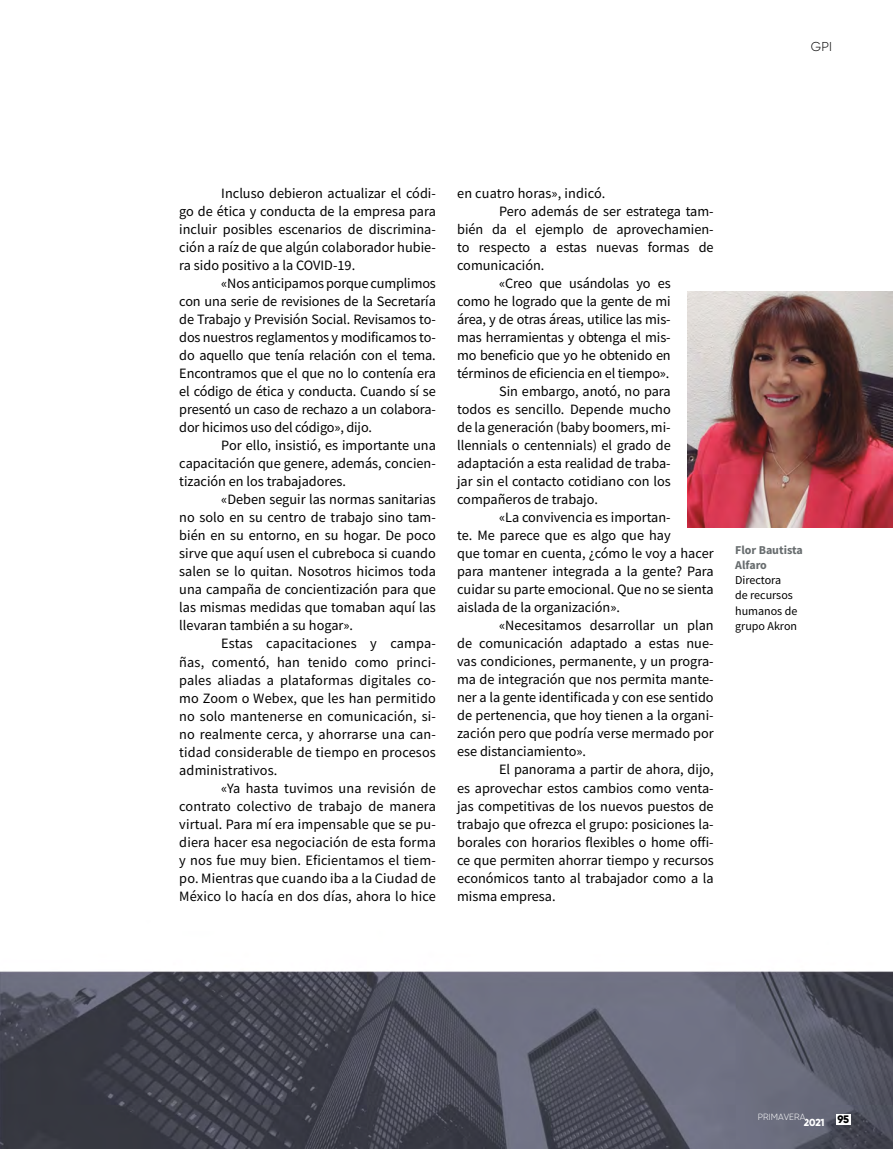
<style>
.page{position:relative;width:893px;height:1149px;background:#fff}
.page>*{position:absolute;margin:0;border:0;box-sizing:border-box;transform-origin:0 0}
.t1{font:14.25px/18px "Mada";color:#000;text-align:justify}
.t2{font:300 12.9px "Gilroy";color:#000}
.t3{font:12px/15px "Mada";color:#000}
.t4{font:700 12px/15px "Mada";color:#676c6e}
.t5{font:800 10.2px "Gilroy";color:#fff}
.t6{font:300 9px "Gilroy";letter-spacing:.01em;color:#fff}
</style>
<div class="page">
<img style="left:0;top:291px;width:893px;height:857px">
<div style="left:836px;top:1114px;width:15px;height:10px;background:#fff"></div>
<img style="left:688px;top:291px;width:205px;height:236px">
<p class="t2" style="left:811px;top:39px;width:23px">GPI</p>
<p class="t1" style="left:179px;top:185px;width:258px;text-indent:42px">Incluso debieron actualizar el códi&shy;go de ética y conducta de la empresa para incluir posibles escenarios de discrimina&shy;ción a raíz de que algún colaborador hubie&shy;ra sido positivo a la COVID-19.</p>
<p class="t1" style="left:179px;top:275px;width:258px;text-indent:42px">«Nos anticipamos porque cumplimos con una serie de revisiones de la Secretaría de Trabajo y Previsión Social. Revisamos to&shy;dos nuestros reglamentos y modificamos to&shy;do aquello que tenía relación con el tema.<br>Encontramos que el que no lo contenía era el código de ética y conducta. Cuando sí se presentó un caso de rechazo a un colabora&shy;dor hicimos uso del código», dijo.</p>
<p class="t1" style="left:179px;top:437px;width:258px;text-indent:42px">Por ello, insistió, es importante una capacitación que genere, además, concien&shy;tización en los trabajadores.</p>
<p class="t1" style="left:179px;top:491px;width:258px;text-indent:42px">«Deben seguir las normas sanitarias no solo en su centro de trabajo sino tam&shy;bién en su entorno, en su hogar. De poco sirve que aquí usen el cubreboca si cuando salen se lo quitan. Nosotros hicimos toda una campaña de concientización para que las mismas medidas que tomaban aquí las llevaran también a su hogar».</p>
<p class="t1" style="left:179px;top:635px;width:258px;text-indent:42px">Estas capacitaciones y campa&shy;ñas, comentó, han tenido como princi&shy;pales aliadas a plataformas digitales co&shy;mo Zoom o Webex, que les han permitido no solo mantenerse en comunicación, si&shy;no realmente cerca, y ahorrarse una can&shy;tidad considerable de tiempo en procesos administrativos.</p>
<p class="t1" style="left:179px;top:779px;width:258px;text-indent:42px">«Ya hasta tuvimos una revisión de contrato colectivo de trabajo de manera virtual. Para mí era impensable que se pu&shy;diera hacer esa negociación de esta forma y nos fue muy bien. Eficientamos el tiem&shy;po. Mientras que cuando iba a la Ciudad de México lo hacía en dos días, ahora lo hice</p>
<p class="t1" style="left:457px;top:185px;width:150px">en cuatro horas», indicó.</p>
<p class="t1" style="left:499px;top:203px;width:216px">Pero además de ser estratega tam-</p>
<p class="t1" style="left:457px;top:221px;width:258px">bién da el ejemplo de aprovechamien-</p>
<p class="t1" style="left:457px;top:239px;width:258px">to respecto a estas nuevas formas de</p>
<p class="t1" style="left:457px;top:257px;width:89px">comunicación.</p>
<p class="t1" style="left:499px;top:275px;width:173px">«Creo que usándolas yo es</p>
<p class="t1" style="left:457px;top:293px;width:215px">como he logrado que la gente de mi</p>
<p class="t1" style="left:457px;top:311px;width:215px">área, y de otras áreas, utilice las mis-</p>
<p class="t1" style="left:457px;top:329px;width:215px">mas herramientas y obtenga el mis-</p>
<p class="t1" style="left:457px;top:347px;width:215px">mo beneficio que yo he obtenido en</p>
<p class="t1" style="left:457px;top:365px;width:214px">términos de eficiencia en el tiempo».</p>
<p class="t1" style="left:499px;top:383px;width:173px">Sin embargo, anotó, no para</p>
<p class="t1" style="left:457px;top:401px;width:215px">todos es sencillo. Depende mucho</p>
<p class="t1" style="left:457px;top:419px;width:215px">de la generación (baby boomers, mi-</p>
<p class="t1" style="left:457px;top:437px;width:215px">llennials o centennials) el grado de</p>
<p class="t1" style="left:457px;top:455px;width:215px">adaptación a esta realidad de traba-</p>
<p class="t1" style="left:457px;top:473px;width:215px">jar sin el contacto cotidiano con los</p>
<p class="t1" style="left:457px;top:491px;width:142px">compañeros de trabajo.</p>
<p class="t1" style="left:499px;top:509px;width:173px">«La convivencia es importan-</p>
<p class="t1" style="left:457px;top:527px;width:215px">te. Me parece que es algo que hay</p>
<p class="t1" style="left:457px;top:545px;width:258px">que tomar en cuenta, ¿cómo le voy a hacer</p>
<p class="t1" style="left:457px;top:563px;width:258px">para mantener integrada a la gente? Para</p>
<p class="t1" style="left:457px;top:581px;width:258px">cuidar su parte emocional. Que no se sienta</p>
<p class="t1" style="left:457px;top:599px;width:164px">aislada de la organización».</p>
<p class="t1" style="left:499px;top:617px;width:216px">«Necesitamos desarrollar un plan</p>
<p class="t1" style="left:457px;top:635px;width:258px">de comunicación adaptado a estas nue-</p>
<p class="t1" style="left:457px;top:653px;width:258px">vas condiciones, permanente, y un progra-</p>
<p class="t1" style="left:457px;top:671px;width:258px">ma de integración que nos permita mante-</p>
<p class="t1" style="left:457px;top:689px;width:258px">ner a la gente identificada y con ese sentido</p>
<p class="t1" style="left:457px;top:707px;width:258px">de pertenencia, que hoy tienen a la organi-</p>
<p class="t1" style="left:457px;top:725px;width:258px">zación pero que podría verse mermado por</p>
<p class="t1" style="left:457px;top:743px;width:130px">ese distanciamiento».</p>
<p class="t1" style="left:499px;top:761px;width:216px">El panorama a partir de ahora, dijo,</p>
<p class="t1" style="left:457px;top:779px;width:258px">es aprovechar estos cambios como venta-</p>
<p class="t1" style="left:457px;top:797px;width:258px">jas competitivas de los nuevos puestos de</p>
<p class="t1" style="left:457px;top:815px;width:258px">trabajo que ofrezca el grupo: posiciones la-</p>
<p class="t1" style="left:457px;top:833px;width:258px">borales con horarios flexibles o home offi-</p>
<p class="t1" style="left:457px;top:851px;width:258px">ce que permiten ahorrar tiempo y recursos</p>
<p class="t1" style="left:457px;top:869px;width:258px">económicos tanto al trabajador como a la</p>
<p class="t1" style="left:457px;top:887px;width:100px">misma empresa.</p>
<p class="t4" style="left:735px;top:543px;width:69px">Flor Bautista<br>Alfaro</p>
<p class="t3" style="left:735px;top:573px;width:64px">Directora<br>de recursos humanos de grupo Akron</p>
<p class="t6" style="left:758px;top:1110px;width:49px">PRIMAVERA</p>
<p class="t5" style="left:804px;top:1115px;width:47px">2021 <sup>95</sup></p>
</div>
